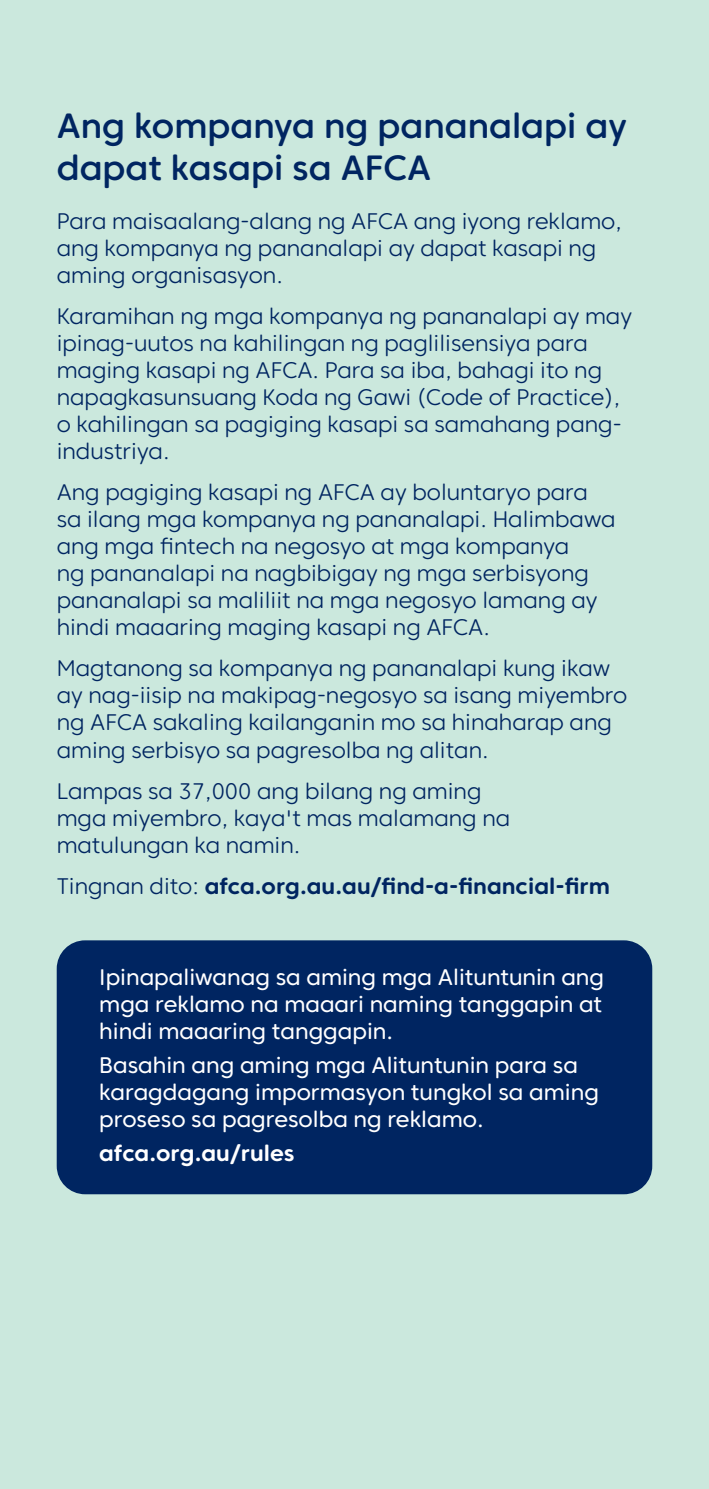
<style>
.page{position:relative;width:709px;height:1489px;background:#fff}
.page>*{position:absolute;margin:0;border:0;box-sizing:border-box;transform-origin:0 0}
.t1{font:500 35px/42px "Core Sans CR 55";color:#002561}
.t2{font:300 22.5px/27px "Core Sans CR 35";color:#002561}
.t3{font:22.5px/27px "Core Sans CR 45";color:#fff;text-align:justify}
.t4{font:700 22.5px "Core Sans CR 65";color:#002561}
.t5{font:700 22.5px "Core Sans CR 65";color:#fff}
.s1{font-family:"Core Sans CR 35";font-weight:300}
</style>
<div class="page">
<div style="left:0;top:0;width:709px;height:1488px;background:#cbe8dd"></div>
<div style="left:57px;top:940px;width:595px;height:254px;background:#002561;border-radius:28px"></div>
<h1 class="t1" style="left:57px;top:105px;width:571px">Ang kompanya ng pananalapi ay dapat kasapi sa AFCA</h1>
<p class="t2" style="left:57px;top:207px;width:567px">Para maisaalang-alang ng AFCA ang iyong reklamo, ang kompanya ng pananalapi ay dapat kasapi ng aming organisasyon.</p>
<p class="t2" style="left:57px;top:302px;width:577px">Karamihan ng mga kompanya ng pananalapi ay may ipinag-uutos na kahilingan ng paglilisensiya para maging kasapi ng AFCA. Para sa iba, bahagi ito ng napagkasunsuang Koda ng Gawi (Code of Practice), o kahilingan sa pagiging kasapi sa samahang pang&shy;industriya.</p>
<p class="t2" style="left:57px;top:478px;width:560px">Ang pagiging kasapi ng AFCA ay boluntaryo para sa ilang mga kompanya ng pananalapi. Halimbawa ang mga fintech na negosyo at mga kompanya<br>ng pananalapi na nagbibigay ng mga serbisyong pananalapi sa maliliit na mga negosyo lamang ay hindi maaaring maging kasapi ng AFCA.</p>
<p class="t2" style="left:57px;top:655px;width:572px">Magtanong sa kompanya ng pananalapi kung ikaw ay nag-iisip na makipag-negosyo sa isang miyembro ng AFCA sakaling kailanganin mo sa hinaharap ang aming serbisyo sa pagresolba ng alitan.</p>
<p class="t2" style="left:57px;top:777px;width:455px">Lampas sa 37,000 ang bilang ng aming mga miyembro, kaya't mas malamang na matulungan ka namin.</p>
<p class="t4" style="left:57px;top:872px;width:555px"><span class="s1">Tingnan dito:</span> afca.org.au.au/find-a-financial-firm</p>
<p class="t3" style="left:99px;top:963px;width:506px">Ipinapaliwanag sa aming mga Alituntunin ang mga reklamo na maaari naming tanggapin at hindi maaaring tanggapin.</p>
<p class="t3" style="left:99px;top:1051px;width:501px;text-align:left">Basahin ang aming mga Alituntunin para sa karagdagang impormasyon tungkol sa aming proseso sa pagresolba ng reklamo.</p>
<p class="t5" style="left:99px;top:1138px;width:197px">afca.org.au/rules</p>
</div>
